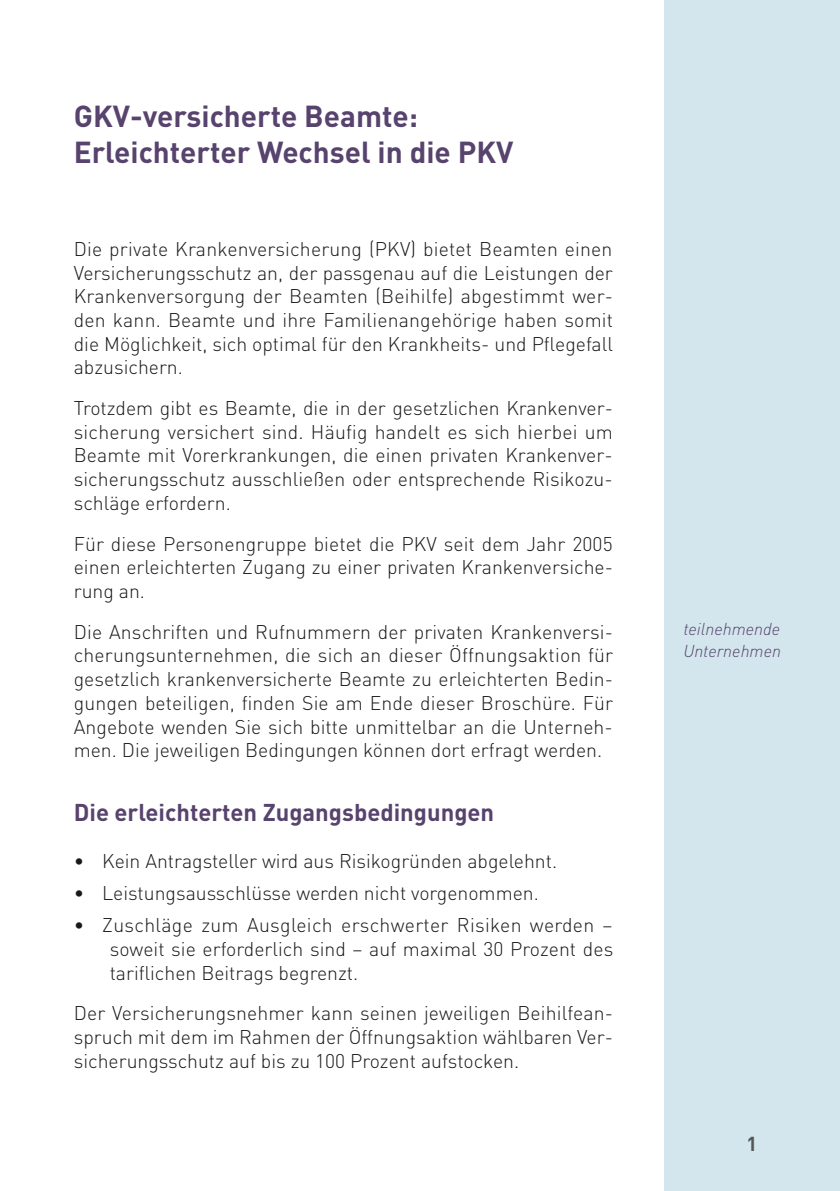
<style>
.page{position:relative;width:840px;height:1191px;background:#fff}
.page>*{position:absolute;margin:0;border:0;box-sizing:border-box;transform-origin:0 0}
.t1{font:700 30px/36px "DIN";color:#57436d}
.t2{font:700 24px "DIN";color:#57436d}
.t3{font:700 20px "DIN";color:#565655}
.t4{font:300 19.6px/23.6px "DIN";color:#191918;text-align:justify}
.t5{font:italic 300 17px/21.6px "DIN";color:#57436d}
</style>
<div class="page">
<div style="left:663px;top:0;width:176px;height:1191px;background:#d3e6ed"></div>
<h1 class="t1" style="left:74px;top:97px;width:441px">GKV-versicherte Beamte:<br>Erleichterter Wechsel in die PKV</h1>
<p class="t4" style="left:74px;top:237px;width:540px">Die private Krankenversicherung (PKV) bietet Beamten einen Versicherungsschutz an, der passgenau auf die Leistungen der Krankenversorgung der Beamten (Beihilfe) abgestimmt wer&shy;den kann. Beamte und ihre Familienangehörige haben somit die Möglichkeit, sich optimal für den Krankheits- und Pflegefall abzusichern.</p>
<p class="t4" style="left:74px;top:396px;width:540px">Trotzdem gibt es Beamte, die in der gesetzlichen Krankenver&shy;sicherung versichert sind. Häufig handelt es sich hierbei um Beamte mit Vorerkrankungen, die einen privaten Krankenver&shy;sicherungsschutz ausschließen oder entsprechende Risikozu&shy;schläge erfordern.</p>
<p class="t4" style="left:74px;top:531px;width:540px">Für diese Personengruppe bietet die PKV seit dem Jahr 2005 einen erleichterten Zugang zu einer privaten Krankenversiche&shy;rung an.</p>
<p class="t4" style="left:74px;top:619px;width:540px">Die Anschriften und Rufnummern der privaten Krankenversi&shy;cherungsunternehmen, die sich an dieser Öffnungsaktion für gesetzlich krankenversicherte Beamte zu erleichterten Bedin&shy;gungen beteiligen, finden Sie am Ende dieser Broschüre. Für Angebote wenden Sie sich bitte unmittelbar an die Unterneh&shy;men. Die jeweiligen Bedingungen können dort erfragt werden.</p>
<p class="t2" style="left:74px;top:797px;width:421px">Die erleichterten Zugangsbedingungen</p>
<p class="t4" style="left:74px;top:848px;width:484px">• Kein Antragsteller wird aus Risikogründen abgelehnt.</p>
<p class="t4" style="left:74px;top:881px;width:466px">• Leistungsausschlüsse werden nicht vorgenommen.</p>
<p class="t4" style="left:110px;top:913px;width:504px;text-indent:-36px">• Zuschläge zum Ausgleich erschwerter Risiken werden – soweit sie erforderlich sind – auf maximal 30 Prozent des tariflichen Beitrags begrenzt.</p>
<p class="t4" style="left:74px;top:1001px;width:540px">Der Versicherungsnehmer kann seinen jeweiligen Beihilfean&shy;spruch mit dem im Rahmen der Öffnungsaktion wählbaren Ver&shy;sicherungsschutz auf bis zu 100 Prozent aufstocken.</p>
<p class="t5" style="left:683px;top:618px;width:99px">teilnehmende<br>Unternehmen</p>
<p class="t3" style="left:746px;top:1130px;width:12px">1</p>
</div>
